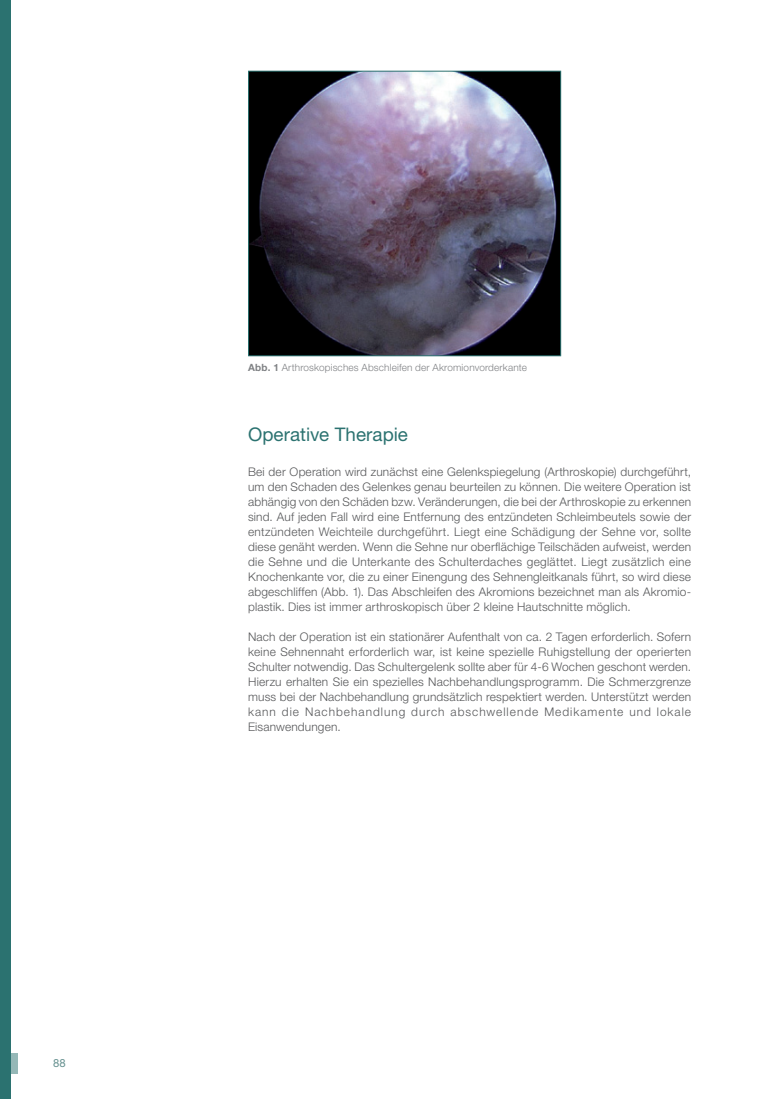
<style>
.page{position:relative;width:762px;height:1099px;background:#fff}
.page>*{position:absolute;margin:0;border:0;box-sizing:border-box;transform-origin:0 0}
.Subhead{font:18.75px "Helvetica Neue LT";letter-spacing:.005em;color:#2b7270}
.Copy{font:300 11.88px/15px "Helvetica Neue LT";letter-spacing:.015em;color:#57585a;text-align:justify}
.t1{font:11.25px "Helvetica Neue LT";color:#669190}
.BUs{font:300 10px "Helvetica Neue LT";letter-spacing:.015em;color:#808285}
.s1{font-weight:700}
</style>
<div class="page">
<div style="left:0;top:1052px;width:18px;height:21px;background:#95b8b7"></div>
<img style="left:250px;top:73px;width:309px;height:281px">
<div style="left:248px;top:71px;width:313px;height:285px;border:1px solid #2b7270"></div>
<div style="left:0;top:0;width:11px;height:1098px;background:#2b7270"></div>
<p class="t1" style="left:53px;top:1056px;width:14px">88</p>
<p class="BUs" style="left:248px;top:361px;width:280px"><span class="s1">Abb. 1</span> Arthroskopisches Abschleifen der Akromionvorderkante</p>
<p class="Subhead" style="left:248px;top:423px;width:161px">Operative Therapie</p>
<p class="Copy" style="left:248px;top:464px;width:444px">Bei der Operation wird zunächst eine Gelenkspiegelung (Arthroskopie) durchgeführt, um den Schaden des Gelenkes genau beurteilen zu können. Die weitere Operation ist abhängig von den Schäden bzw. Veränderungen, die bei der Arthroskopie zu erkennen sind. Auf jeden Fall wird eine Entfernung des entzündeten Schleimbeutels sowie der entzündeten Weichteile durchgeführt. Liegt eine Schädigung der Sehne vor, sollte diese genäht werden. Wenn die Sehne nur oberflächige Teilschäden aufweist, werden die Sehne und die Unterkante des Schulterdaches geglättet. Liegt zusätzlich eine Knochenkante vor, die zu einer Einengung des Sehnengleitkanals führt, so wird diese abgeschliffen (Abb. 1). Das Abschleifen des Akromions bezeichnet man als Akromio&shy;plastik. Dies ist immer arthroskopisch über 2 kleine Hautschnitte möglich.</p>
<p class="Copy" style="left:248px;top:629px;width:444px">Nach der Operation ist ein stationärer Aufenthalt von ca. 2 Tagen erforderlich. Sofern keine Sehnennaht erforderlich war, ist keine spezielle Ruhigstellung der operierten Schulter notwendig. Das Schultergelenk sollte aber für 4-6 Wochen geschont werden.<br>Hierzu erhalten Sie ein spezielles Nachbehandlungsprogramm. Die Schmerzgrenze muss bei der Nachbehandlung grundsätzlich respektiert werden. Unterstützt werden kann die Nachbehandlung durch abschwellende Medikamente und lokale Eisanwendungen.</p>
</div>
